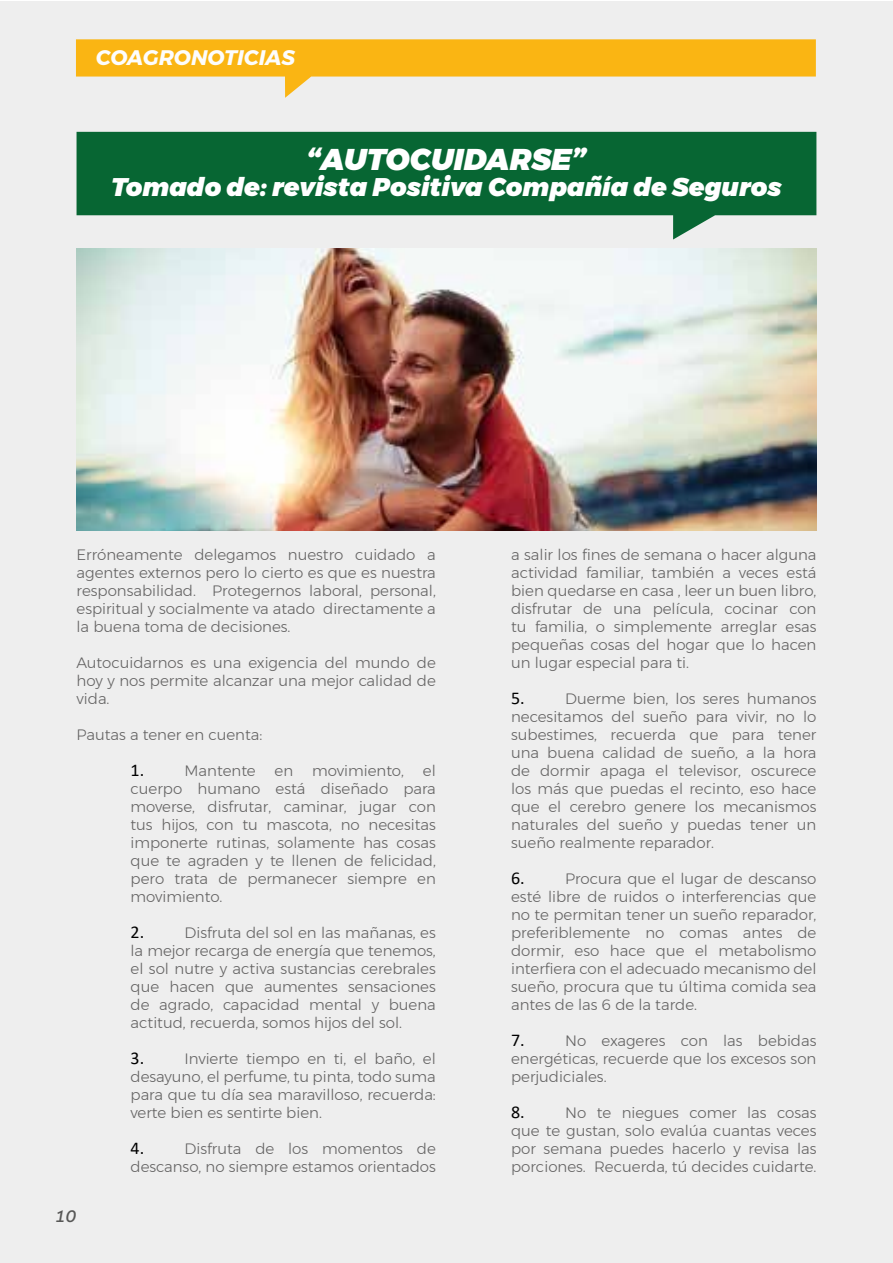
<style>
.page{position:relative;width:893px;height:1263px;background:#fff}
.page>*{position:absolute;margin:0;border:0;box-sizing:border-box;transform-origin:0 0}
.t1{font:italic 900 30px "Montserrat";color:#fff}
.t2{font:italic 900 25.5px "Montserrat";color:#fff}
.t3{font:italic 700 21px "Montserrat";color:#fdfdfd}
.t4{font:italic 18px "Aller";color:#575756}
.t5{font:300 15px/18px "Montserrat";color:#646363;text-align:justify}
.s1{font-family:"Calibri";font-weight:400;font-size:18px;color:#000}
</style>
<div class="page">
<div style="left:0;top:1px;width:893px;height:1262px;background:#eee"></div>
<svg style="left:76px;top:39px;width:740px;height:59px"></svg>
<svg style="left:77px;top:132px;width:739px;height:108px;fill:#076633"></svg>
<img style="left:77px;top:248px;width:739px;height:283px">
<h3 class="t3" style="left:96px;top:41px;width:201px">COAGRONOTICIAS</h3>
<h1 class="t1" style="left:307px;top:135px;width:281px">“AUTOCUIDARSE”</h1>
<h2 class="t2" style="left:111px;top:166px;width:672px">Tomado de: revista Positiva Compañía de Seguros</h2>
<p class="t5" style="left:77px;top:546px;width:361px">Erróneamente delegamos nuestro cuidado a agentes externos pero lo cierto es que es nuestra responsabilidad. Protegernos laboral, personal, espiritual y socialmente va atado directamente a la buena toma de decisiones.</p>
<p class="t5" style="left:77px;top:654px;width:361px">Autocuidarnos es una exigencia del mundo de hoy y nos permite alcanzar una mejor calidad de vida.</p>
<p class="t5" style="left:77px;top:726px;width:187px">Pautas a tener en cuenta:</p>
<p class="t5" style="left:131px;top:762px;width:127px"><span class="s1">1.</span> Mantente</p>
<p class="t5" style="left:275px;top:762px;width:20px">en</p>
<p class="t5" style="left:312px;top:762px;width:93px">movimiento,</p>
<p class="t5" style="left:131px;top:762px;width:307px;text-indent:292px">el cuerpo humano está diseñado para moverse, disfrutar, caminar, jugar con tus hijos, con tu mascota, no necesitas imponerte rutinas, solamente has cosas que te agraden y te llenen de felicidad, pero trata de permanecer siempre en movimiento.</p>
<p class="t5" style="left:131px;top:924px;width:307px"><span class="s1">2.</span> Disfruta del sol en las mañanas, es la mejor recarga de energía que tenemos, el sol nutre y activa sustancias cerebrales que hacen que aumentes sensaciones de agrado, capacidad mental y buena actitud, recuerda, somos hijos del sol.</p>
<p class="t5" style="left:131px;top:1050px;width:307px"><span class="s1">3.</span> Invierte tiempo en ti, el baño, el desayuno, el perfume, tu pinta, todo suma para que tu día sea maravilloso, recuerda: verte bien es sentirte bien.</p>
<p class="t5" style="left:131px;top:1140px;width:307px"><span class="s1">4.</span> Disfruta de los momentos de descanso, no siempre estamos orientados</p>
<p class="t4" style="left:54px;top:1205px;width:23px">10</p>
<p class="t5" style="left:511px;top:546px;width:307px">a salir los fines de semana o hacer alguna actividad familiar, también a veces está bien quedarse en casa , leer un buen libro, disfrutar de una película, cocinar con tu familia, o simplemente arreglar esas pequeñas cosas del hogar que lo hacen un lugar especial para ti.</p>
<p class="t5" style="left:511px;top:690px;width:307px"><span class="s1">5.</span> Duerme bien, los seres humanos necesitamos del sueño para vivir, no lo subestimes, recuerda que para tener una buena calidad de sueño, a la hora de dormir apaga el televisor, oscurece los más que puedas el recinto, eso hace que el cerebro genere los mecanismos naturales del sueño y puedas tener un sueño realmente reparador.</p>
<p class="t5" style="left:511px;top:870px;width:307px"><span class="s1">6.</span> Procura que el lugar de descanso esté libre de ruidos o interferencias que no te permitan tener un sueño reparador, preferiblemente no comas antes de dormir, eso hace que el metabolismo interfiera con el adecuado mecanismo del sueño, procura que tu última comida sea antes de las 6 de la tarde.</p>
<p class="t5" style="left:511px;top:1032px;width:307px"><span class="s1">7.</span> No exageres con las bebidas energéticas, recuerde que los excesos son perjudiciales.</p>
<p class="t5" style="left:511px;top:1104px;width:307px"><span class="s1">8.</span> No te niegues comer las cosas que te gustan, solo evalúa cuantas veces por semana puedes hacerlo y revisa las porciones. Recuerda, tú decides cuidarte.</p>
</div>
